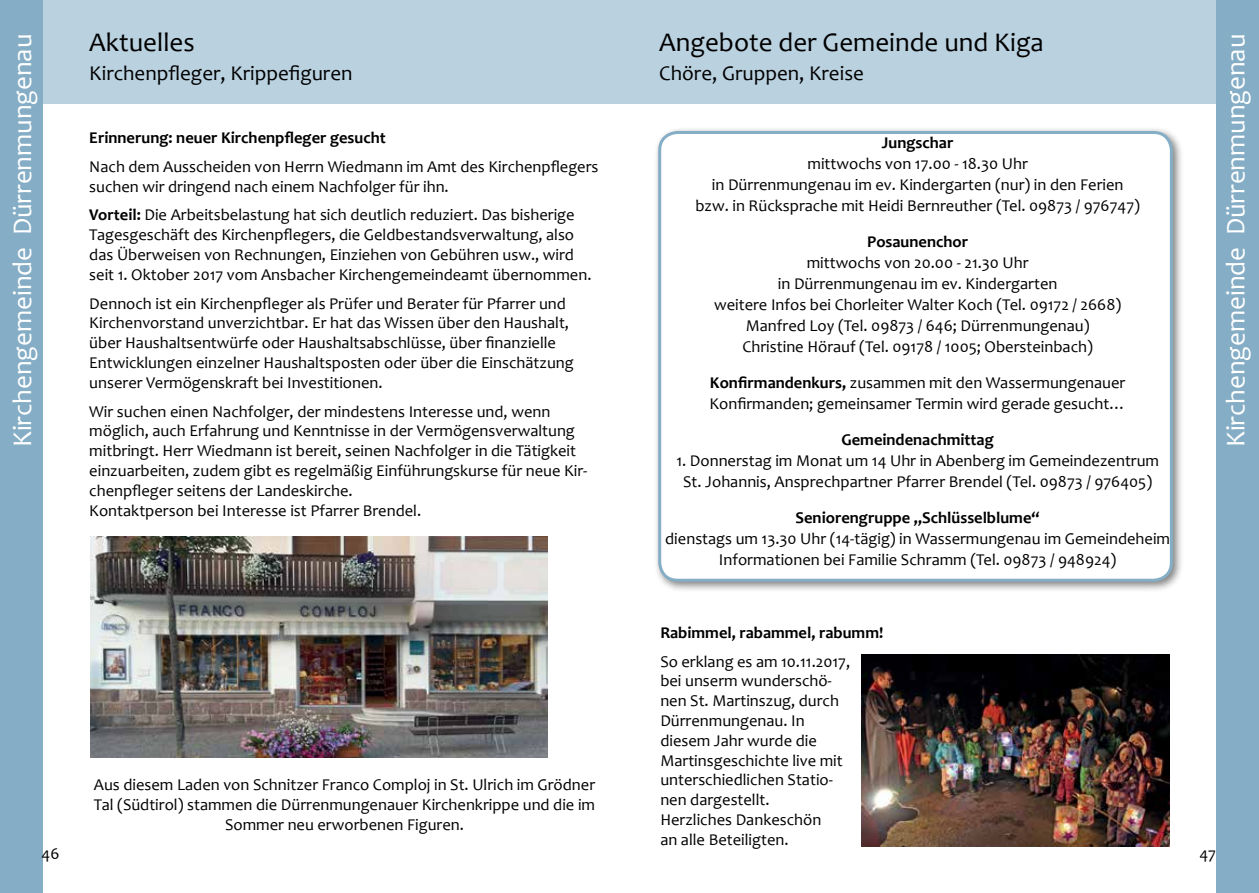
<style>
.page{position:relative;width:1259px;height:893px;background:#fff}
.page>*{position:absolute;margin:0;border:0;box-sizing:border-box;transform-origin:0 0}
.t1{font:27px "Candara";color:#fff}
.t2{font:27px "Candara";color:#000}
.t3{font:21px "Candara";color:#000}
.t4{font:16.5px/19.8px "Candara";color:#000}
.t5{font:700 16.5px "Candara";color:#000}
.s1{font-weight:700}
</style>
<div class="page">
<div style="left:0;top:0;width:629px;height:104px;background:#bad1e0"></div>
<div style="left:0;top:0;width:43px;height:893px;background:#85aec6"></div>
<div style="left:629px;top:0;width:591px;height:104px;background:#bad1e0"></div>
<div style="left:1216px;top:0;width:43px;height:893px;background:#85aec6"></div>
<div style="left:653px;top:126px;width:531px;height:467px;background:#000;opacity:.5"></div>
<div style="left:659px;top:132px;width:512px;height:448px;background:#fff;border-radius:18px"></div>
<div style="left:658px;top:131px;width:514px;height:451px;border:3px solid #85aec6;border-radius:18px"></div>
<img style="left:90px;top:536px;width:457px;height:221px">
<img style="left:861px;top:655px;width:308px;height:191px">
<h1 class="t2" style="left:659px;top:25px;width:386px">Angebote der Gemeinde und Kiga</h1>
<p class="t3" style="left:659px;top:60px;width:206px">Chöre, Gruppen, Kreise</p>
<h1 class="t2" style="left:89px;top:26px;width:107px">Aktuelles</h1>
<p class="t3" style="left:89px;top:60px;width:265px">Kirchenpfleger, Krippefiguren</p>
<h1 class="t1" style="left:6px;top:447px;width:415px;rotate:-90deg">Kirchengemeinde Dürrenmungenau</h1>
<h1 class="t1" style="left:1218px;top:447px;width:415px;rotate:-90deg">Kirchengemeinde Dürrenmungenau</h1>
<p class="t5" style="left:89px;top:127px;width:298px">Erinnerung: neuer Kirchenpfleger gesucht</p>
<p class="t4" style="left:89px;top:156px;width:511px">Nach dem Ausscheiden von Herrn Wiedmann im Amt des Kirchenpflegers suchen wir dringend nach einem Nachfolger für ihn.</p>
<p class="t4" style="left:89px;top:205px;width:504px"><span class="s1">Vorteil:</span> Die Arbeitsbelastung hat sich deutlich reduziert. Das bisherige Tagesgeschäft des Kirchenpflegers, die Geldbestandsverwaltung, also das Überweisen von Rechnungen, Einziehen von Gebühren usw., wird seit 1. Oktober 2017 vom Ansbacher Kirchengemeindeamt übernommen.</p>
<p class="t4" style="left:89px;top:293px;width:486px">Dennoch ist ein Kirchenpfleger als Prüfer und Berater für Pfarrer und Kirchenvorstand unverzichtbar. Er hat das Wissen über den Haushalt, über Haushaltsentwürfe oder Haushaltsabschlüsse, über finanzielle Entwicklungen einzelner Haushaltsposten oder über die Einschätzung unserer Vermögenskraft bei Investitionen.</p>
<p class="t4" style="left:89px;top:401px;width:499px">Wir suchen einen Nachfolger, der mindestens Interesse und, wenn möglich, auch Erfahrung und Kenntnisse in der Vermögensverwaltung mitbringt. Herr Wiedmann ist bereit, seinen Nachfolger in die Tätigkeit einzuarbeiten, zudem gibt es regelmäßig Einführungskurse für neue Kir&shy;chenpfleger seitens der Landeskirche.<br>Kontaktperson bei Interesse ist Pfarrer Brendel.</p>
<p class="t5" style="left:882px;top:132px;width:73px">Jungschar</p>
<p class="t4" style="left:695px;top:153px;width:446px;line-height:21px;text-align:center">mittwochs von 17.00 - 18.30 Uhr<br>in Dürrenmungenau im ev. Kindergarten (nur) in den Ferien bzw. in Rücksprache mit Heidi Bernreuther (Tel. 09873 / 976747)</p>
<p class="t5" style="left:867px;top:232px;width:102px">Posaunenchor</p>
<p class="t4" style="left:714px;top:252px;width:409px;line-height:21px;text-align:center">mittwochs von 20.00 - 21.30 Uhr<br>in Dürrenmungenau im ev. Kindergarten<br>weitere Infos bei Chorleiter Walter Koch (Tel. 09172 / 2668)<br>Manfred Loy (Tel. 09873 / 646; Dürrenmungenau)<br>Christine Hörauf (Tel. 09178 / 1005; Obersteinbach)</p>
<p class="t4" style="left:709px;top:372px;width:418px;line-height:21px"><span class="s1">Konfirmandenkurs,</span> zusammen mit den Wassermungenauer<br>Konfirmanden; gemeinsamer Termin wird gerade gesucht…</p>
<p class="t5" style="left:841px;top:430px;width:154px">Gemeindenachmittag</p>
<p class="t4" style="left:676px;top:450px;width:484px;line-height:21px;text-align:center">1. Donnerstag im Monat um 14 Uhr in Abenberg im Gemeindezentrum<br>St. Johannis, Ansprechpartner Pfarrer Brendel (Tel. 09873 / 976405)</p>
<p class="t5" style="left:795px;top:508px;width:246px">Seniorengruppe „Schlüsselblume“</p>
<p class="t4" style="left:665px;top:528px;width:506px;line-height:21px;text-align:center">dienstags um 13.30 Uhr (14-tägig) in Wassermungenau im Gemeindeheim<br>Informationen bei Familie Schramm (Tel. 09873 / 948924)</p>
<p class="t5" style="left:660px;top:622px;width:224px">Rabimmel, rabammel, rabumm!</p>
<p class="t4" style="left:660px;top:651px;width:191px">So erklang es am 10.11.2017, bei unserm wunderschö&shy;nen St. Martinszug, durch<br>Dürrenmungenau. In diesem Jahr wurde die<br>Martinsgeschichte live mit unterschiedlichen Statio&shy;nen dargestellt.<br>Herzliches Dankeschön<br>an alle Beteiligten.</p>
<p class="t4" style="left:94px;top:775px;width:503px;text-align:center">Aus diesem Laden von Schnitzer Franco Comploj in St. Ulrich im Grödner<br>Tal (Südtirol) stammen die Dürrenmungenauer Kirchenkrippe und die im<br>Sommer neu erworbenen Figuren.</p>
<p class="t4" style="left:42px;top:844px;width:19px">46</p>
<p class="t4" style="left:1199px;top:844px;width:18px">47</p>
</div>
